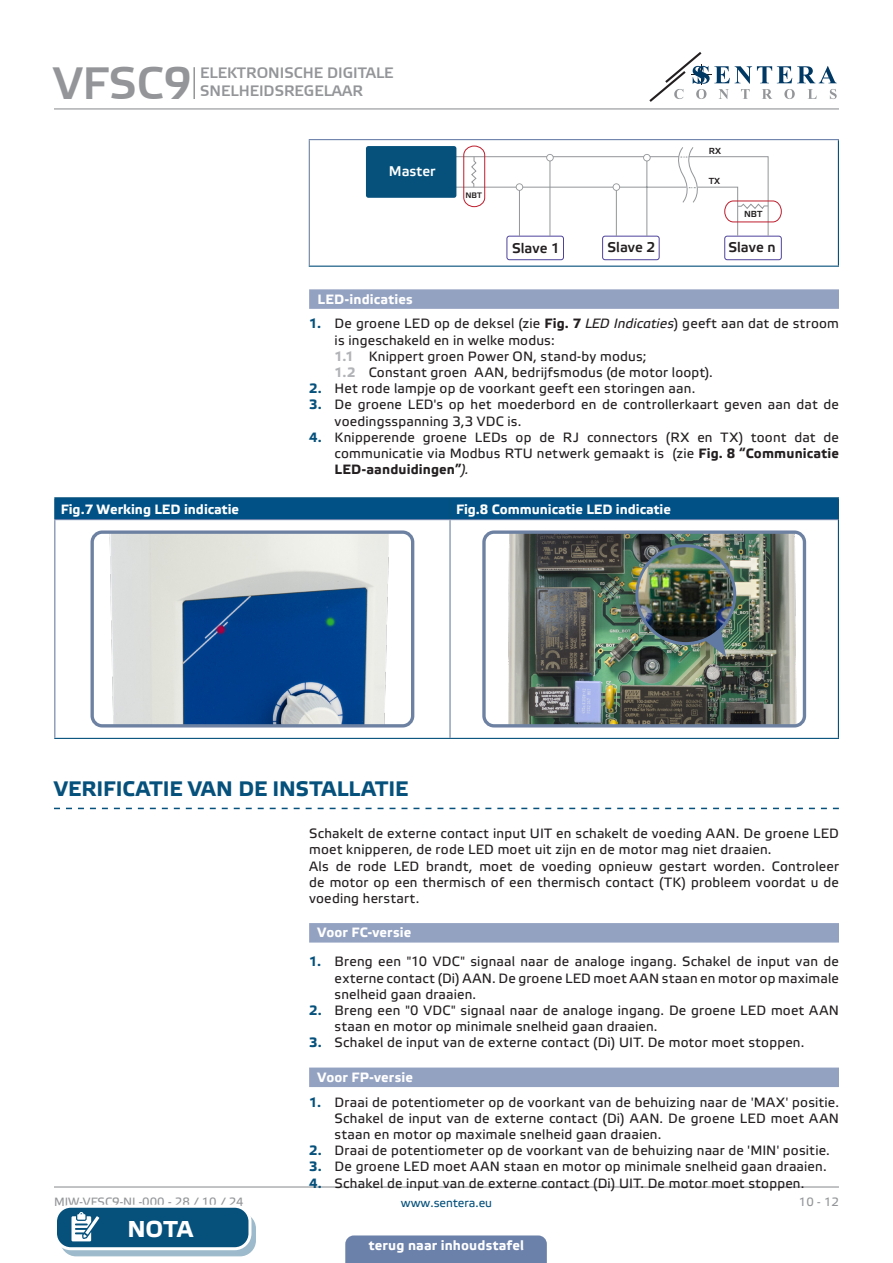
<style>
.page{position:relative;width:893px;height:1263px;background:#fff}
.page>*{position:absolute;margin:0;border:0;box-sizing:border-box;transform-origin:0 0}
.t1{font:45px "Etelka Medium Pro";color:#939598}
.t2{font:700 22.95px "Etelka Text Pro";color:#fff}
.t3{font:700 21px "Etelka Text Pro";letter-spacing:.005em;color:#06517c}
.t4{font:15px/18px "Etelka Medium Pro";color:#939598}
.t5{font:14.1px "Etelka Medium Pro";color:#231f20}
.t6{font:14.1px "Etelka Medium Pro";color:#fff}
.body{font:13.5px/16.2px "Etelka Text Pro";letter-spacing:.015em;color:#231f20}
.head-table{font:700 13.5px "Etelka Text Pro";color:#fff}
.Number-roman{font:700 13.5px "Etelka Text Pro";letter-spacing:.015em;color:#fff}
.t7{font:12px "Etelka Text Pro";color:#939598}
.t8{font:12px "Etelka Text Pro";color:#06517c}
.t9{font:8.85px "Etelka Medium Pro";color:#231f20}
.t10{font:7.95px "Etelka Medium Pro";color:#231f20}
.s1{font-weight:700;color:#06517c}
.s2{font-weight:700}
.s3{font-style:italic}
.s4{font-weight:700;color:#b2b3b7}
</style>
<div class="page">
<hr style="left:54px;top:108px;width:785px;height:1px;background:#939598">
<hr style="left:54px;top:1186px;width:785px;height:1px;background:#939598">
<svg style="left:649px;top:52px;width:188px;height:50px"></svg>
<div style="left:345px;top:1235px;width:202px;height:28px;background:#6c81aa"></div>
<div style="left:309px;top:289px;width:530px;height:20px;background:#94a2c2"></div>
<svg style="left:54px;top:808px;width:785px;height:1px"></svg>
<div style="left:309px;top:923px;width:530px;height:19px;background:#94a2c2"></div>
<div style="left:309px;top:1067px;width:530px;height:20px;background:#94a2c2"></div>
<hr style="left:309px;top:140px;width:1px;height:126px;background:#6d81a2">
<hr style="left:838px;top:140px;width:1px;height:126px;background:#06517c">
<hr style="left:309px;top:266px;width:530px;height:1px;background:#06517c">
<hr style="left:309px;top:139px;width:530px;height:1px;background:#6c81aa">
<div style="left:602px;top:236px;width:58px;height:24px;border:1px solid #4e439b;border-radius:2px"></div>
<hr style="left:440px;top:187px;width:246px;height:1px;background:#939598">
<hr style="left:448px;top:156px;width:231px;height:1px;background:#939598">
<div style="left:506px;top:236px;width:58px;height:24px;border:1px solid #4e439b;border-radius:2px"></div>
<div style="left:724px;top:236px;width:58px;height:24px;border:1px solid #4e439b;border-radius:2px"></div>
<div style="left:366px;top:146px;width:90px;height:52px;background:#06517c;border-radius:2px"></div>
<svg style="left:463px;top:146px;width:319px;height:91px"></svg>
<hr style="left:54px;top:497px;width:396px;height:1px;background:#06517c">
<hr style="left:450px;top:497px;width:389px;height:1px;background:#06517c">
<div style="left:54px;top:498px;width:785px;height:22px;background:#015186"></div>
<hr style="left:838px;top:520px;width:1px;height:218px;background:#06517c">
<hr style="left:54px;top:738px;width:396px;height:1px;background:#06517c">
<hr style="left:450px;top:738px;width:389px;height:1px;background:#06517c">
<hr style="left:54px;top:520px;width:1px;height:218px;background:#6d81a2">
<hr style="left:449px;top:520px;width:2px;height:218px;background:#6d81a2">
<hr style="left:54px;top:519px;width:396px;height:1px;background:#6c81aa">
<hr style="left:450px;top:519px;width:388px;height:1px;background:#6c81aa">
<img style="left:109px;top:534px;width:304px;height:192px">
<div style="left:91px;top:530px;width:323px;height:197px;border:3px solid #6d81a2;border-radius:10px"></div>
<img style="left:486px;top:534px;width:316px;height:192px">
<div style="left:482px;top:530px;width:324px;height:197px;border:3px solid #6d81a2;border-radius:10px"></div>
<img style="left:637px;top:546px;width:98px;height:98px;border-radius:49px">
<div style="left:635px;top:544px;width:101px;height:101px;border:3px solid #617aa4;border-radius:50%"></div>
<svg style="left:705px;top:630px;width:21px;height:27px"></svg>
<svg style="left:61px;top:1213px;width:194px;height:43px"></svg>
<div style="left:60px;top:1212px;width:196px;height:44px;border:1px solid #06517c;border-radius:15px"></div>
<div style="left:56px;top:1206px;width:194px;height:43px;background:#06517c;border-radius:15px"></div>
<div style="left:54px;top:1205px;width:197px;height:45px;border:3px solid #fff;border-radius:15px"></div>
<svg style="left:71px;top:1212px;width:34px;height:37px"></svg>
<hr style="left:193px;top:67px;width:2px;height:32px;background:#939598">
<h1 class="t1" style="left:53px;top:59px;width:140px">VFSC9</h1>
<p class="t4" style="left:200px;top:65px;width:195px">ELEKTRONISCHE DIGITALE<br>SNELHEIDSREGELAAR</p>
<p class="t6" style="left:389px;top:163px;width:48px">Master</p>
<p class="t10" style="left:465px;top:191px;width:18px">NBT</p>
<p class="t5" style="left:512px;top:241px;width:49px">Slave 1</p>
<p class="t5" style="left:607px;top:240px;width:49px">Slave 2</p>
<p class="t9" style="left:709px;top:146px;width:14px">RX</p>
<p class="t9" style="left:709px;top:177px;width:13px">ТX</p>
<p class="t9" style="left:744px;top:209px;width:20px">NBT</p>
<p class="t5" style="left:728px;top:240px;width:49px">Slave n</p>
<p class="Number-roman" style="left:318px;top:292px;width:97px">LED-indicaties</p>
<p class="body" style="left:335px;top:316px;width:506px;text-indent:-26px"><span class="s1">1.</span> De groene LED op de deksel (zie <span class="s2">Fig. 7</span> <span class="s3">LED Indicaties</span>) geeft aan dat de stroom is ingeschakeld en in welke modus:</p>
<p class="body" style="left:335px;top:349px;width:313px"><span class="s4">1.1</span> Knippert groen Power ON, stand-by modus;</p>
<p class="body" style="left:335px;top:365px;width:380px"><span class="s4">1.2</span> Constant groen AAN, bedrijfsmodus (de motor loopt).</p>
<p class="body" style="left:309px;top:381px;width:388px"><span class="s1">2.</span> Het rode lampje op de voorkant geeft een storingen aan.</p>
<p class="body" style="left:335px;top:397px;width:506px;text-indent:-26px"><span class="s1">3.</span> De groene LED's op het moederbord en de controllerkaart geven aan dat de voedingsspanning 3,3 VDC is.</p>
<p class="body" style="left:335px;top:430px;width:506px;text-align:justify;text-indent:-26px"><span class="s1">4.</span> Knipperende groene LEDs op de RJ connectors (RX en TX) toont dat de communicatie via Modbus RTU netwerk gemaakt is (zie <span class="s2">Fig. 8 “Communicatie LED-aanduidingen”</span><span class="s3">).</span></p>
<p class="head-table" style="left:61px;top:501px;width:180px">Fig.7 Werking LED indicatie</p>
<p class="head-table" style="left:456px;top:501px;width:216px">Fig.8 Communicatie LED indicatie</p>
<p class="t3" style="left:54px;top:777px;width:356px">VERIFICATIE VAN DE INSTALLATIE</p>
<p class="body" style="left:309px;top:826px;width:531px">Schakelt de externe contact input UIT en schakelt de voeding AAN. De groene LED moet knipperen, de rode LED moet uit zijn en de motor mag niet draaien.</p>
<p class="body" style="left:309px;top:859px;width:531px;text-align:justify">Als de rode LED brandt, moet de voeding opnieuw gestart worden. Controleer de motor op een thermisch of een thermisch contact (TK) probleem voordat u de voeding herstart.</p>
<p class="Number-roman" style="left:318px;top:925px;width:95px">Voor FC-versie</p>
<p class="body" style="left:335px;top:954px;width:506px;text-align:justify;text-indent:-26px"><span class="s1">1.</span> Breng een "10 VDC" signaal naar de analoge ingang. Schakel de input van de externe contact (Di) AAN. De groene LED moet AAN staan en motor op maximale snelheid gaan draaien.</p>
<p class="body" style="left:335px;top:1003px;width:506px;text-indent:-26px"><span class="s1">2.</span> Breng een "0 VDC" signaal naar de analoge ingang. De groene LED moet AAN staan en motor op minimale snelheid gaan draaien.</p>
<p class="body" style="left:309px;top:1035px;width:497px"><span class="s1">3.</span> Schakel de input van de externe contact (Di) UIT. De motor moet stoppen.</p>
<p class="Number-roman" style="left:318px;top:1070px;width:97px">Voor FP-versie</p>
<p class="body" style="left:335px;top:1095px;width:506px;text-align:justify;text-indent:-26px"><span class="s1">1.</span> Draai de potentiometer op de voorkant van de behuizing naar de 'MAX' positie.<br>Schakel de input van de externe contact (Di) AAN. De groene LED moet AAN staan en motor op maximale snelheid gaan draaien.</p>
<p class="body" style="left:309px;top:1143px;width:522px"><span class="s1">2.</span> Draai de potentiometer op de voorkant van de behuizing naar de 'MIN' positie.</p>
<p class="body" style="left:309px;top:1159px;width:519px"><span class="s1">3.</span> De groene LED moet AAN staan en motor op minimale snelheid gaan draaien.</p>
<p class="body" style="left:309px;top:1176px;width:497px"><span class="s1">4.</span> Schakel de input van de externe contact (Di) UIT. De motor moet stoppen.</p>
<p class="t2" style="left:127px;top:1216px;width:67px">NOTA</p>
<p class="t7" style="left:54px;top:1195px;width:191px">MIW-VFSC9-NL-000 - 28 / 10 / 24</p>
<p class="t8" style="left:401px;top:1196px;width:93px">www.sentera.eu</p>
<p class="t7" style="left:799px;top:1195px;width:42px">10 - 12</p>
<p class="head-table" style="left:369px;top:1238px;width:157px">terug naar inhoudstafel</p>
</div>
